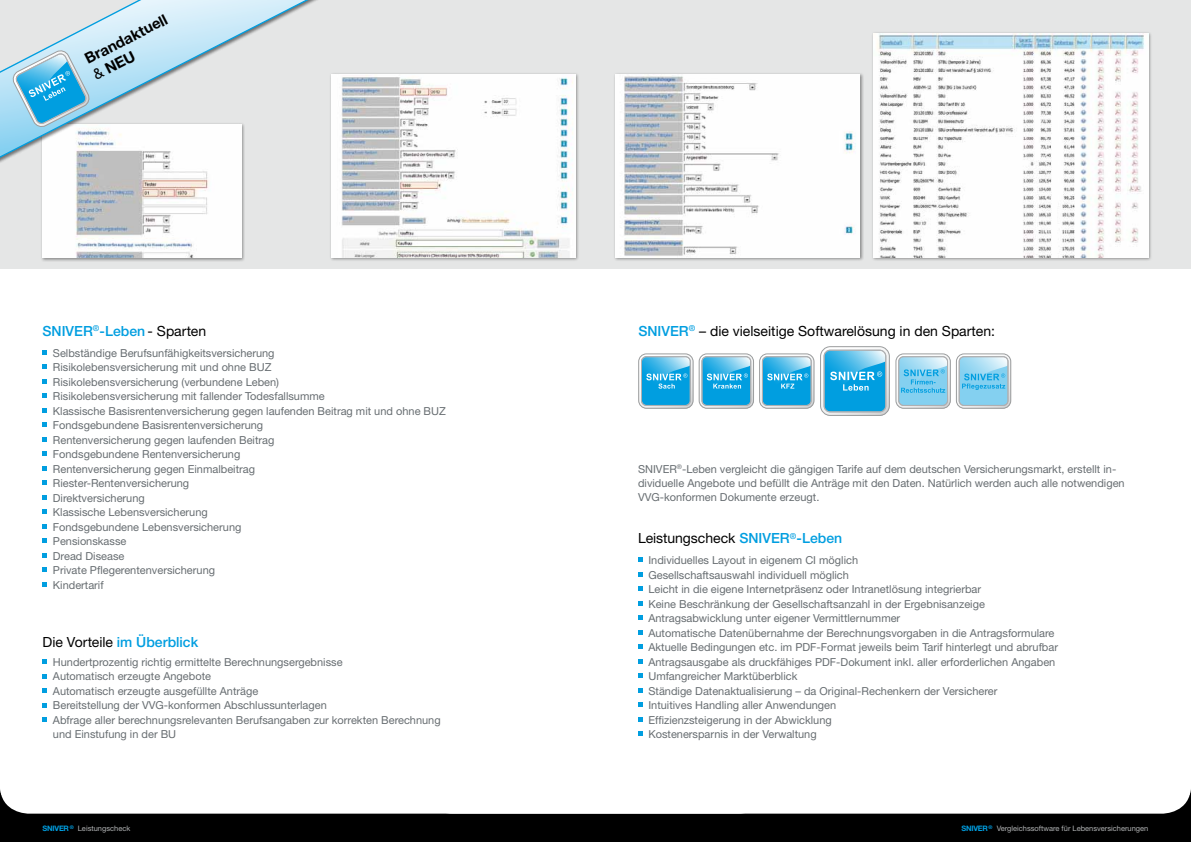
<style>
.page{position:relative;width:1191px;height:842px;background:#fff}
.page>*{position:absolute;margin:0;border:0;box-sizing:border-box;transform-origin:0 0}
.t1{font:700 15px/17.9px "Helvetica Neue";color:#000}
.t2{font:14px "Helvetica Neue";color:#000}
.t3{font:500 14px "Helvetica Neue";color:#009ee0}
.t4{font:11px/14.5px "Helvetica Neue";color:#676d71}
.t5{font:7.5px "Helvetica Neue";color:#b1b3b4}
.s1{font-weight:400}
.s2{font-weight:400;color:#000}
.s3{font-weight:500;color:#009ee0}
.s4{font-weight:700;color:#009ee0}
</style>
<div class="page">
<div style="left:0;top:733px;width:595px;height:109px;background:#000"></div>
<div style="left:1px;top:733px;width:423px;height:81px;background:#fff"></div>
<div style="left:0;top:0;width:595px;height:268px;background:#e5e6e6"></div>
<div style="left:40px;top:122px;width:205px;height:140px;background:#000;opacity:.4"></div>
<img style="left:43px;top:168px;width:198px;height:90px">
<svg style="left:0;top:0;width:317px;height:165px"></svg>
<div style="left:329px;top:72px;width:250px;height:190px;background:#000;opacity:.4"></div>
<img style="left:331px;top:74px;width:244px;height:184px">
<svg style="left:12px;top:50px;width:78px;height:78px;background:#79c4e4"></svg>
<svg style="left:43px;top:350px;width:4px;height:5px"></svg>
<svg style="left:43px;top:365px;width:4px;height:4px"></svg>
<svg style="left:43px;top:379px;width:4px;height:5px"></svg>
<svg style="left:43px;top:394px;width:4px;height:4px"></svg>
<svg style="left:43px;top:408px;width:4px;height:5px"></svg>
<svg style="left:43px;top:423px;width:4px;height:4px"></svg>
<svg style="left:43px;top:437px;width:4px;height:5px"></svg>
<svg style="left:43px;top:452px;width:4px;height:4px"></svg>
<svg style="left:43px;top:466px;width:4px;height:5px"></svg>
<svg style="left:43px;top:481px;width:4px;height:4px"></svg>
<svg style="left:43px;top:495px;width:4px;height:5px"></svg>
<svg style="left:43px;top:510px;width:4px;height:4px"></svg>
<svg style="left:43px;top:524px;width:4px;height:5px"></svg>
<svg style="left:43px;top:539px;width:4px;height:4px"></svg>
<svg style="left:43px;top:553px;width:4px;height:5px"></svg>
<svg style="left:43px;top:568px;width:4px;height:4px"></svg>
<svg style="left:43px;top:582px;width:4px;height:5px"></svg>
<svg style="left:0;top:659px;width:47px;height:136px"></svg>
<div style="left:595px;top:733px;width:596px;height:109px;background:#000"></div>
<div style="left:766px;top:733px;width:424px;height:81px;background:#fff"></div>
<div style="left:1153px;top:733px;width:38px;height:62px;background:#fff"></div>
<div style="left:595px;top:0;width:596px;height:268px;background:#e5e6e6"></div>
<div style="left:613px;top:72px;width:251px;height:190px;background:#000;opacity:.4"></div>
<img style="left:615px;top:74px;width:245px;height:184px">
<div style="left:871px;top:31px;width:281px;height:231px;background:#000;opacity:.4"></div>
<img style="left:873px;top:33px;width:275px;height:225px">
<svg style="left:896px;top:354px;width:54px;height:54px;background:#92cfe9"></svg>
<div style="left:898px;top:357px;width:49px;height:48px;border:1px solid #afb0b2;border-radius:5px"></div>
<svg style="left:759px;top:354px;width:55px;height:54px;background:#55b7e0"></svg>
<div style="left:762px;top:357px;width:49px;height:48px;border:1px solid #afb0b2;border-radius:5px"></div>
<svg style="left:699px;top:354px;width:54px;height:54px;background:#58b8e0"></svg>
<div style="left:702px;top:357px;width:48px;height:48px;border:1px solid #afb0b2;border-radius:5px"></div>
<svg style="left:820px;top:347px;width:69px;height:68px;background:#53b9e3"></svg>
<div style="left:824px;top:350px;width:62px;height:62px;border:1px solid #afb0b2;border-radius:6px"></div>
<svg style="left:956px;top:354px;width:54px;height:54px;background:#94d0e9"></svg>
<div style="left:959px;top:357px;width:49px;height:48px;border:1px solid #afb0b2;border-radius:5px"></div>
<svg style="left:638px;top:354px;width:55px;height:54px;background:#56b8e1"></svg>
<div style="left:641px;top:357px;width:49px;height:48px;border:1px solid #afb0b2;border-radius:5px"></div>
<svg style="left:638px;top:558px;width:4px;height:4px"></svg>
<svg style="left:638px;top:572px;width:4px;height:4px"></svg>
<svg style="left:638px;top:587px;width:4px;height:4px"></svg>
<svg style="left:638px;top:601px;width:4px;height:4px"></svg>
<svg style="left:638px;top:616px;width:4px;height:4px"></svg>
<svg style="left:424px;top:630px;width:342px;height:184px"></svg>
<h1 class="t1" style="left:82px;top:51px;width:92px;rotate:-27deg">Brandaktuell <span class="s1">&amp;</span> NEU</h1>
<p class="t3" style="left:43px;top:322px;width:165px">SNIVER<sup>®</sup>-Leben <span class="s2">- Sparten</span></p>
<p class="t4" style="left:53px;top:345px;width:394px">Selbständige Berufsunfähigkeitsversicherung<br>Risikolebensversicherung mit und ohne BUZ<br>Risikolebensversicherung (verbundene Leben)<br>Risikolebensversicherung mit fallender Todesfallsumme<br>Klassische Basisrentenversicherung gegen laufenden Beitrag mit und ohne BUZ Fondsgebundene Basisrentenversicherung<br>Rentenversicherung gegen laufenden Beitrag<br>Fondsgebundene Rentenversicherung<br>Rentenversicherung gegen Einmalbeitrag<br>Riester-Rentenversicherung<br>Direktversicherung<br>Klassische Lebensversicherung<br>Fondsgebundene Lebensversicherung<br>Pensionskasse<br>Dread Disease<br>Private Pflegerentenversicherung<br>Kindertarif</p>
<p class="t2" style="left:43px;top:634px;width:157px">Die Vorteile <span class="s3">im Überblick</span></p>
<p class="t4" style="left:53px;top:654px;width:389px">Hundertprozentig richtig ermittelte Berechnungsergebnisse<br>Automatisch erzeugte Angebote<br>Automatisch erzeugte ausgefüllte Anträge<br>Bereitstellung der VVG-konformen Abschlussunterlagen<br>Abfrage aller berechnungsrelevanten Berufsangaben zur korrekten Berechnung und Einstufung in der BU</p>
<p class="t5" style="left:43px;top:824px;width:89px"><span class="s4">SNIVER</span><sup>®</sup> Leistungscheck</p>
<p class="t2" style="left:638px;top:322px;width:358px"><span class="s3">SNIVER</span><sup>®</sup> – die vielseitige Softwarelösung in den Sparten:</p>
<p class="t4" style="left:638px;top:462px;width:488px;line-height:14px">SNIVER<sup>®</sup>-Leben vergleicht die gängigen Tarife auf dem deutschen Versicherungsmarkt, erstellt in&shy;dividuelle Angebote und befüllt die Anträge mit den Daten. Natürlich werden auch alle notwendigen<br>VVG-konformen Dokumente erzeugt.</p>
<p class="t2" style="left:638px;top:530px;width:206px">Leistungscheck <span class="s3">SNIVER</span><sup>®</sup><span class="s3">-Leben</span></p>
<p class="t4" style="left:648px;top:553px;width:411px">Individuelles Layout in eigenem CI möglich<br>Gesellschaftsauswahl individuell möglich<br>Leicht in die eigene Internetpräsenz oder Intranetlösung integrierbar<br>Keine Beschränkung der Gesellschaftsanzahl in der Ergebnisanzeige Antragsabwicklung unter eigener Vermittlernummer<br>Automatische Datenübernahme der Berechnungsvorgaben in die Antragsformulare Aktuelle Bedingungen etc. im PDF-Format jeweils beim Tarif hinterlegt und abrufbar Antragsausgabe als druckfähiges PDF-Dokument inkl. aller erforderlichen Angaben Umfangreicher Marktüberblick<br>Ständige Datenaktualisierung – da Original-Rechenkern der Versicherer<br>Intuitives Handling aller Anwendungen<br>Effizienzsteigerung in der Abwicklung<br>Kostenersparnis in der Verwaltung</p>
<p class="t5" style="left:961px;top:824px;width:189px"><span class="s4">SNIVER</span><sup>®</sup> Vergleichssoftware für Lebensversicherungen</p>
</div>
